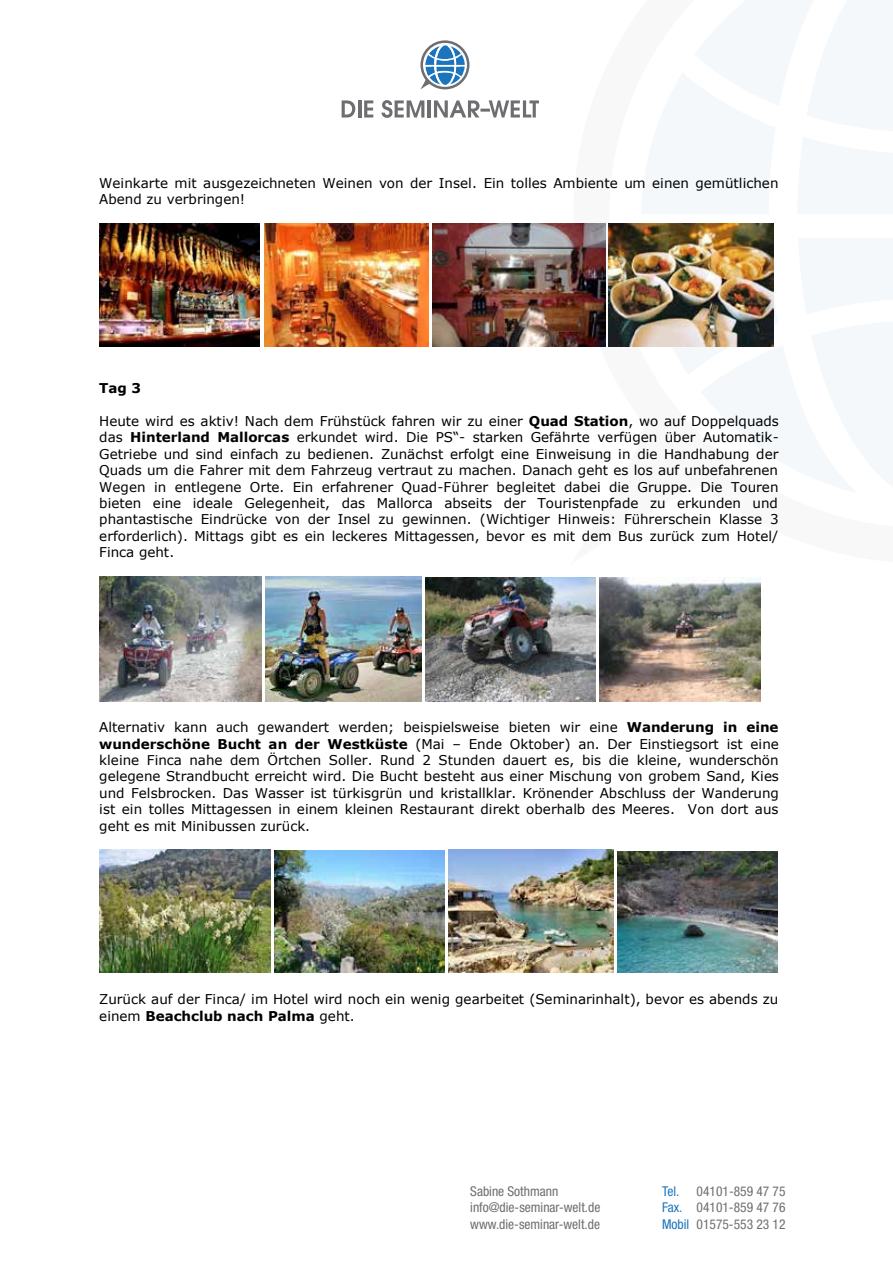
<style>
.page{position:relative;width:893px;height:1263px;background:#fff}
.page>*{position:absolute;margin:0;border:0;box-sizing:border-box;transform-origin:0 0}
.t1{font:13.5px/16.4px "Verdana";color:#000}
.t2{font:condensed 13.5px/16.2px "Helvetica Neue";color:#6d6e71}
.t3{font:condensed 13.5px "Helvetica Neue";color:#1c75bc}
.t4{font:700 13.5px "Verdana";color:#000}
.s1{font-weight:700}
.s2{color:#1c75bc}
</style>
<div class="page">
<svg style="left:420px;top:40px;width:49px;height:50px"></svg>
<svg style="left:342px;top:100px;width:13px;height:17px"></svg>
<hr style="left:358px;top:100px;width:3px;height:17px;background:#6d6e71">
<svg style="left:364px;top:100px;width:9px;height:17px"></svg>
<svg style="left:381px;top:100px;width:43px;height:18px"></svg>
<hr style="left:428px;top:100px;width:3px;height:17px;background:#6d6e71">
<svg style="left:434px;top:100px;width:105px;height:17px"></svg>
<svg style="left:605px;top:0;width:288px;height:492px"></svg>
<img style="left:99px;top:223px;width:161px;height:124px">
<img style="left:264px;top:223px;width:164px;height:124px">
<img style="left:433px;top:223px;width:172px;height:124px">
<img style="left:609px;top:223px;width:165px;height:124px">
<img style="left:99px;top:577px;width:162px;height:124px">
<img style="left:265px;top:577px;width:156px;height:124px">
<img style="left:426px;top:577px;width:169px;height:124px">
<img style="left:600px;top:577px;width:160px;height:124px">
<img style="left:99px;top:850px;width:171px;height:122px">
<img style="left:275px;top:851px;width:169px;height:121px">
<img style="left:449px;top:850px;width:164px;height:122px">
<img style="left:618px;top:852px;width:159px;height:120px">
<p class="t1" style="left:99px;top:174px;width:681px">Weinkarte mit ausgezeichneten Weinen von der Insel. Ein tolles Ambiente um einen gemütlichen<br>Abend zu verbringen!</p>
<p class="t4" style="left:99px;top:379px;width:43px">Tag 3</p>
<p class="t1" style="left:99px;top:413px;width:681px;text-align:justify">Heute wird es aktiv! Nach dem Frühstück fahren wir zu einer <span class="s1">Quad Station</span>, wo auf Doppelquads das <span class="s1">Hinterland Mallorcas</span> erkundet wird. Die PS“- starken Gefährte verfügen über Automatik-Getriebe und sind einfach zu bedienen. Zunächst erfolgt eine Einweisung in die Handhabung der Quads um die Fahrer mit dem Fahrzeug vertraut zu machen. Danach geht es los auf unbefahrenen Wegen in entlegene Orte. Ein erfahrener Quad-Führer begleitet dabei die Gruppe. Die Touren bieten eine ideale Gelegenheit, das Mallorca abseits der Touristenpfade zu erkunden und phantastische Eindrücke von der Insel zu gewinnen. (Wichtiger Hinweis: Führerschein Klasse 3 erforderlich). Mittags gibt es ein leckeres Mittagessen, bevor es mit dem Bus zurück zum Hotel/ Finca geht.</p>
<p class="t1" style="left:99px;top:719px;width:681px;text-align:justify">Alternativ kann auch gewandert werden; beispielsweise bieten wir eine <span class="s1">Wanderung in eine wunderschöne Bucht an der Westküste</span> (Mai – Ende Oktober) an. Der Einstiegsort ist eine kleine Finca nahe dem Örtchen Soller. Rund 2 Stunden dauert es, bis die kleine, wunderschön gelegene Strandbucht erreicht wird. Die Bucht besteht aus einer Mischung von grobem Sand, Kies und Felsbrocken. Das Wasser ist türkisgrün und kristallklar. Krönender Abschluss der Wanderung ist ein tolles Mittagessen in einem kleinen Restaurant direkt oberhalb des Meeres. Von dort aus geht es mit Minibussen zurück.</p>
<p class="t1" style="left:99px;top:991px;width:680px">Zurück auf der Finca/ im Hotel wird noch ein wenig gearbeitet (Seminarinhalt), bevor es abends zu einem <span class="s1">Beachclub nach Palma</span> geht.</p>
<p class="t2" style="left:470px;top:1183px;width:132px">Sabine Sothmann info@die-seminar-welt.de www.die-seminar-welt.de</p>
<p class="t3" style="left:662px;top:1184px;width:19px">Tel.</p>
<p class="t2" style="left:662px;top:1183px;width:125px;text-align:justify;text-indent:35px">04101-859 47 75<br><span class="s2">Fax.</span> 04101-859 47 76<br><span class="s2">Mobil</span> 01575-553 23 12</p>
</div>
